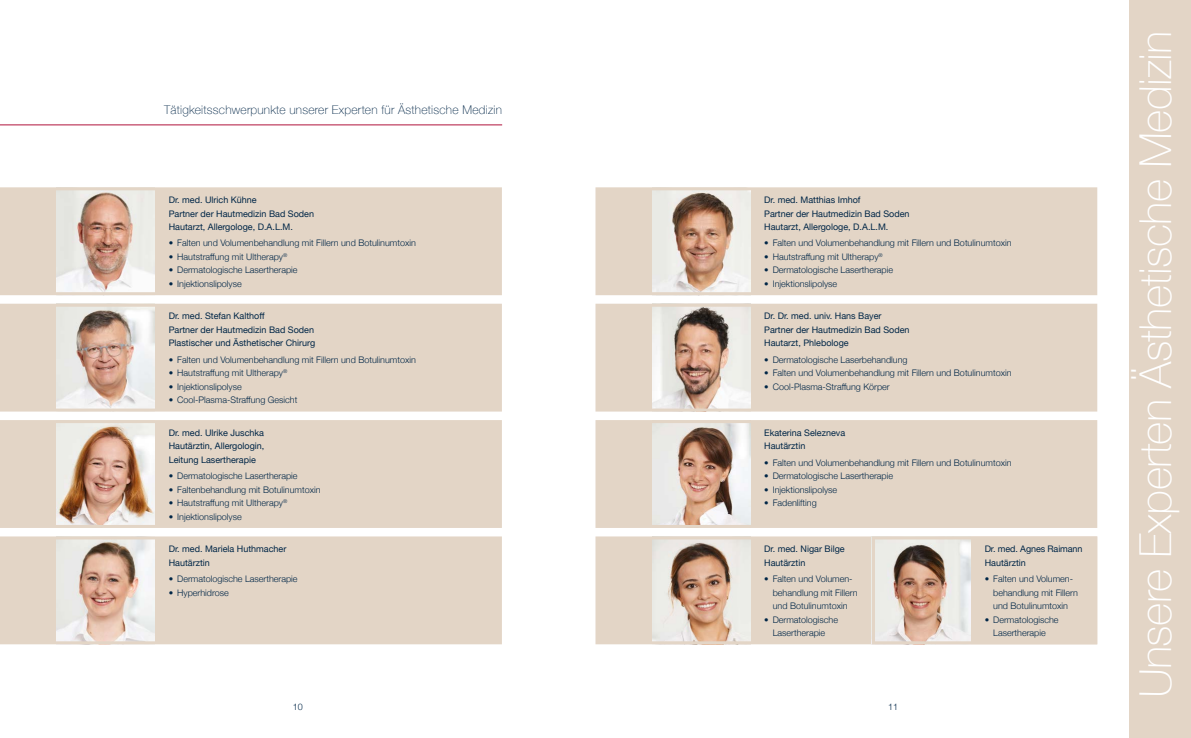
<style>
.page{position:relative;width:1191px;height:738px;background:#fff}
.page>*{position:absolute;margin:0;border:0;box-sizing:border-box;transform-origin:0 0}
.t1{font:100 44px "Helvetica Neue";color:#fff}
.t2{font:100 12px "Helvetica Neue";letter-spacing:.02em;color:#002647}
.t3{font:300 9px/13.5px "Helvetica Neue";color:#002647}
.t4{font:9px/13.5px "Helvetica Neue";color:#002647}
</style>
<div class="page">
<svg style="left:0;top:187px;width:502px;height:108px;background:#e1d3c5"></svg>
<div style="left:597px;top:305px;width:499px;height:105px;background:#e3d5c6"></div>
<img style="left:652px;top:307px;width:98px;height:100px">
<div style="left:595px;top:303px;width:502px;height:108px;border:3px solid #e3d5c6"></div>
<div style="left:597px;top:189px;width:499px;height:104px;background:#e3d5c6"></div>
<img style="left:652px;top:191px;width:98px;height:100px">
<div style="left:595px;top:187px;width:502px;height:108px;border:3px solid #e3d5c6"></div>
<svg style="left:0;top:420px;width:502px;height:107px;background:#dfcebf"></svg>
<svg style="left:0;top:536px;width:502px;height:107px;background:#e1d3c5"></svg>
<div style="left:597px;top:537px;width:499px;height:105px;background:#e3d5c6"></div>
<img style="left:652px;top:540px;width:98px;height:99px">
<div style="left:595px;top:536px;width:502px;height:107px;border:3px solid #e3d5c6"></div>
<svg style="left:0;top:303px;width:502px;height:108px;background:#e1d3c5"></svg>
<div style="left:597px;top:421px;width:499px;height:105px;background:#e3d5c6"></div>
<img style="left:652px;top:424px;width:98px;height:99px">
<div style="left:595px;top:420px;width:502px;height:107px;border:3px solid #e3d5c6"></div>
<img style="left:876px;top:540px;width:94px;height:99px">
<div style="left:872px;top:536px;width:225px;height:107px;border:3px solid #e3d5c6"></div>
<hr style="left:0;top:124px;width:501px;height:1px;background:#b0123c">
<div style="left:1128px;top:0;width:63px;height:737px;background:#e3d5c6"></div>
<h2 class="t2" style="left:164px;top:100px;width:339px">Tätigkeitsschwerpunkte unserer Experten für Ästhetische Medizin</h2>
<p class="t4" style="left:169px;top:193px;width:147px">Dr. med. Ulrich Kühne<br>Partner der Hautmedizin Bad Soden<br>Hautarzt, Allergologe, D.A.L.M.</p>
<p class="t3" style="left:169px;top:235px;width:249px">• Falten und Volumenbehandlung mit Fillern und Botulinumtoxin</p>
<p class="t3" style="left:169px;top:249px;width:120px">• Hautstraffung mit Ultherapy<sup>®</sup></p>
<p class="t3" style="left:169px;top:262px;width:130px">• Dermatologische Lasertherapie</p>
<p class="t3" style="left:169px;top:276px;width:74px">• Injektionslipolyse</p>
<p class="t4" style="left:169px;top:310px;width:148px">Dr. med. Stefan Kalthoff<br>Partner der Hautmedizin Bad Soden<br>Plastischer und Ästhetischer Chirurg</p>
<p class="t3" style="left:169px;top:352px;width:249px">• Falten und Volumenbehandlung mit Fillern und Botulinumtoxin</p>
<p class="t3" style="left:169px;top:365px;width:120px">• Hautstraffung mit Ultherapy<sup>®</sup></p>
<p class="t3" style="left:169px;top:379px;width:74px">• Injektionslipolyse</p>
<p class="t3" style="left:169px;top:392px;width:130px">• Cool-Plasma-Straffung Gesicht</p>
<p class="t4" style="left:169px;top:426px;width:97px;text-align:justify">Dr. med. Ulrike Juschka Hautärztin, Allergologin, Leitung Lasertherapie</p>
<p class="t3" style="left:169px;top:468px;width:130px">• Dermatologische Lasertherapie</p>
<p class="t3" style="left:169px;top:481px;width:153px">• Faltenbehandlung mit Botulinumtoxin</p>
<p class="t3" style="left:169px;top:495px;width:120px">• Hautstraffung mit Ultherapy<sup>®</sup></p>
<p class="t3" style="left:169px;top:508px;width:74px">• Injektionslipolyse</p>
<p class="t4" style="left:169px;top:542px;width:119px">Dr. med. Mariela Huthmacher<br>Hautärztin</p>
<p class="t3" style="left:169px;top:571px;width:130px">• Dermatologische Lasertherapie</p>
<p class="t3" style="left:169px;top:584px;width:62px">• Hyperhidrose</p>
<p class="t4" style="left:764px;top:193px;width:147px">Dr. med. Matthias Imhof<br>Partner der Hautmedizin Bad Soden<br>Hautarzt, Allergologe, D.A.L.M.</p>
<p class="t3" style="left:764px;top:235px;width:249px">• Falten und Volumenbehandlung mit Fillern und Botulinumtoxin</p>
<p class="t3" style="left:764px;top:249px;width:120px">• Hautstraffung mit Ultherapy<sup>®</sup></p>
<p class="t3" style="left:764px;top:262px;width:130px">• Dermatologische Lasertherapie</p>
<p class="t3" style="left:764px;top:276px;width:74px">• Injektionslipolyse</p>
<p class="t4" style="left:764px;top:310px;width:147px">Dr. Dr. med. univ. Hans Bayer<br>Partner der Hautmedizin Bad Soden<br>Hautarzt, Phlebologe</p>
<p class="t3" style="left:764px;top:352px;width:145px">• Dermatologische Laserbehandlung</p>
<p class="t3" style="left:764px;top:365px;width:249px">• Falten und Volumenbehandlung mit Fillern und Botulinumtoxin</p>
<p class="t3" style="left:764px;top:379px;width:127px">• Cool-Plasma-Straffung Körper</p>
<p class="t4" style="left:764px;top:426px;width:82px">Ekaterina Selezneva<br>Hautärztin</p>
<p class="t3" style="left:764px;top:454px;width:249px">• Falten und Volumenbehandlung mit Fillern und Botulinumtoxin</p>
<p class="t3" style="left:764px;top:468px;width:130px">• Dermatologische Lasertherapie</p>
<p class="t3" style="left:764px;top:481px;width:74px">• Injektionslipolyse</p>
<p class="t3" style="left:764px;top:495px;width:54px">• Fadenlifting</p>
<p class="t4" style="left:764px;top:542px;width:82px">Dr. med. Nigar Bilge<br>Hautärztin</p>
<p class="t3" style="left:772px;top:571px;width:86px;text-indent:-9px">• Falten und Volumen&shy;behandlung mit Fillern und Botulinumtoxin</p>
<p class="t3" style="left:764px;top:611px;width:75px;text-align:center">• Dermatologische<br>Lasertherapie</p>
<p class="t4" style="left:984px;top:542px;width:99px">Dr. med. Agnes Raimann<br>Hautärztin</p>
<p class="t3" style="left:993px;top:571px;width:86px;text-indent:-9px">• Falten und Volumen&shy;behandlung mit Fillern und Botulinumtoxin</p>
<p class="t3" style="left:984px;top:611px;width:75px;text-align:center">• Dermatologische<br>Lasertherapie</p>
<p class="t3" style="left:293px;top:698px;width:12px">10</p>
<p class="t3" style="left:888px;top:698px;width:12px">11</p>
<h1 class="t1" style="left:1122px;top:697px;width:669px;rotate:-90deg">Unsere Experten Ästhetische Medizin</h1>
</div>
